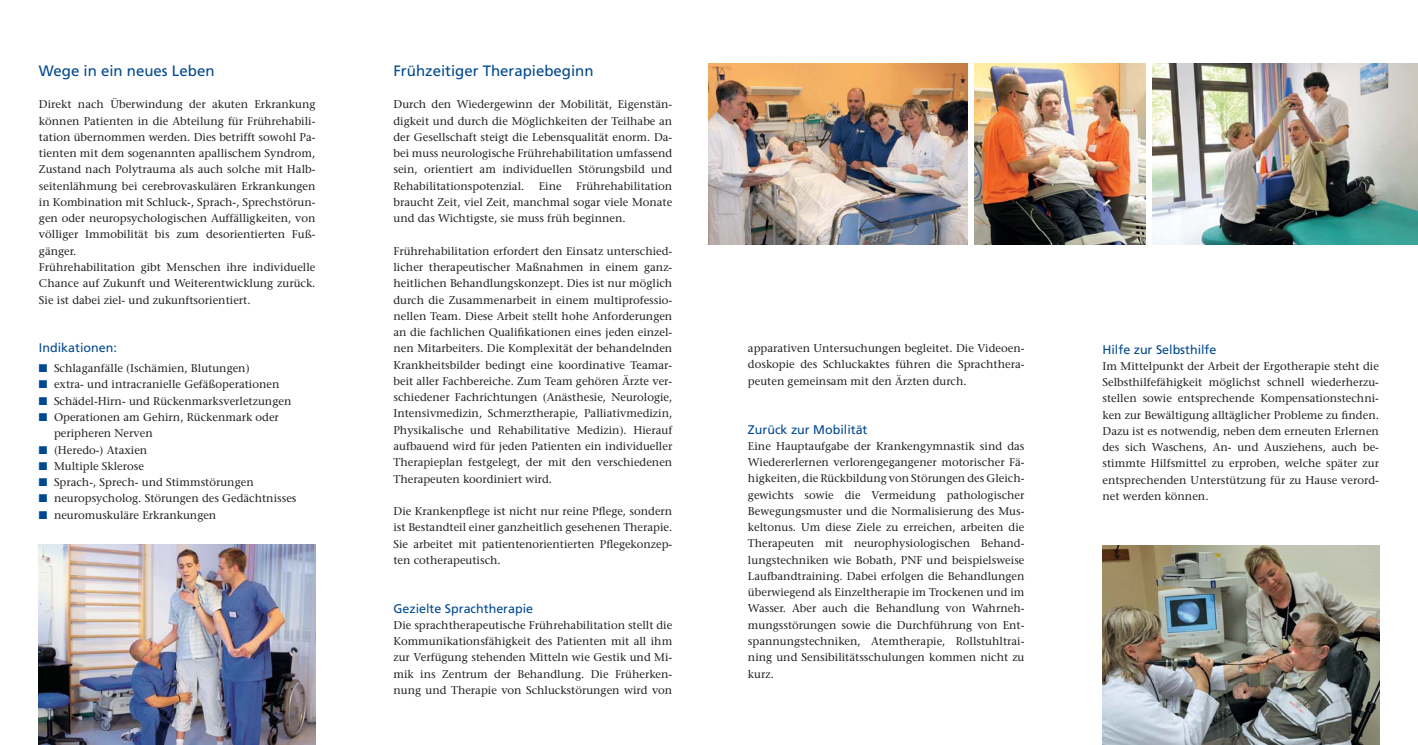
<style>
.page{position:relative;width:1418px;height:745px;background:#fff}
.page>*{position:absolute;margin:0;border:0;box-sizing:border-box;transform-origin:0 0}
.t1{font:15px "Frutiger";color:#004990}
.t2{font:12.5px "Frutiger";color:#004990}
.t3{font:11.25px/16.2px "Stone Serif";color:#231f20;text-align:justify}
.s1{color:#004990}
</style>
<div class="page">
<img style="left:39px;top:544px;width:276px;height:200px">
<img style="left:1102px;top:545px;width:276px;height:199px">
<img style="left:709px;top:64px;width:258px;height:180px">
<img style="left:974px;top:64px;width:170px;height:180px">
<img style="left:1152px;top:64px;width:265px;height:180px">
<h1 class="t1" style="left:39px;top:64px;width:177px">Wege in ein neues Leben</h1>
<p class="t3" style="left:39px;top:97px;width:278px;text-align:left">Direkt nach Überwindung der akuten Erkrankung können Patienten in die Abteilung für Frührehabili&shy;tation übernommen werden. Dies betrifft sowohl Pa&shy;tienten mit dem sogenannten apallischem Syndrom, Zustand nach Polytrauma als auch solche mit Halb&shy;seitenlähmung bei cerebrovaskulären Erkrankungen in Kombination mit Schluck-, Sprach-, Sprechstörun&shy;gen oder neuropsychologischen Auffälligkeiten, von völliger Immobilität bis zum desorientierten Fuß&shy;gänger.<br>Frührehabilitation gibt Menschen ihre individuelle Chance auf Zukunft und Weiterentwicklung zurück.<br>Sie ist dabei ziel- und zukunftsorientiert.</p>
<p class="t2" style="left:39px;top:343px;width:79px">Indikationen:</p>
<p class="t3" style="left:39px;top:361px;width:212px"><span class="s1">■</span> Schlaganfälle (Ischämien, Blutungen)</p>
<p class="t3" style="left:39px;top:377px;width:242px"><span class="s1">■</span> extra- und intracranielle Gefäßoperationen</p>
<p class="t3" style="left:39px;top:393px;width:254px"><span class="s1">■</span> Schädel-Hirn- und Rückenmarksverletzungen</p>
<p class="t3" style="left:54px;top:410px;width:226px;text-indent:-15px"><span class="s1">■</span> Operationen am Gehirn, Rückenmark oder peripheren Nerven</p>
<p class="t3" style="left:39px;top:442px;width:110px"><span class="s1">■</span> (Heredo-) Ataxien</p>
<p class="t3" style="left:39px;top:458px;width:106px"><span class="s1">■</span> Multiple Sklerose</p>
<p class="t3" style="left:39px;top:475px;width:216px"><span class="s1">■</span> Sprach-, Sprech- und Stimmstörungen</p>
<p class="t3" style="left:39px;top:491px;width:259px"><span class="s1">■</span> neuropsycholog. Störungen des Gedächtnisses</p>
<p class="t3" style="left:39px;top:507px;width:179px"><span class="s1">■</span> neuromuskuläre Erkrankungen</p>
<h1 class="t1" style="left:393px;top:64px;width:202px">Frühzeitiger Therapiebeginn</h1>
<p class="t3" style="left:393px;top:97px;width:280px">Durch den Wiedergewinn der Mobilität, Eigenstän&shy;digkeit und durch die Möglichkeiten der Teilhabe an der Gesellschaft steigt die Lebensqualität enorm. Da&shy;bei muss neurologische Frührehabilitation umfassend sein, orientiert am individuellen Störungsbild und Rehabilitationspotenzial.</p>
<p class="t3" style="left:393px;top:179px;width:280px;text-indent:183px">Frührehabilitation braucht Zeit, viel Zeit, manchmal sogar viele Monate und das Wichtigste, sie muss früh beginnen.</p>
<p class="t3" style="left:393px;top:244px;width:280px">Frührehabilitation erfordert den Einsatz unterschied&shy;licher therapeutischer Maßnahmen in einem ganz&shy;heitlichen Behandlungskonzept. Dies ist nur möglich durch die Zusammenarbeit in einem multiprofessio&shy;nellen Team. Diese Arbeit stellt hohe Anforderungen an die fachlichen Qualifikationen eines jeden einzel&shy;nen Mitarbeiters. Die Komplexität der behandelnden Krankheitsbilder bedingt eine koordinative Teamar&shy;beit aller Fachbereiche. Zum Team gehören Ärzte ver&shy;schiedener Fachrichtungen (Anästhesie, Neurologie, Intensivmedizin, Schmerztherapie, Palliativmedizin, Physikalische und Rehabilitative Medizin). Hierauf aufbauend wird für jeden Patienten ein individueller Therapieplan festgelegt, der mit den verschiedenen Therapeuten koordiniert wird.</p>
<p class="t3" style="left:393px;top:504px;width:280px">Die Krankenpflege ist nicht nur reine Pflege, sondern ist Bestandteil einer ganzheitlich gesehenen Therapie.<br>Sie arbeitet mit patientenorientierten Pflegekonzep&shy;ten cotherapeutisch.</p>
<p class="t2" style="left:393px;top:603px;width:141px">Gezielte Sprachtherapie</p>
<p class="t3" style="left:393px;top:617px;width:280px">Die sprachtherapeutische Frührehabilitation stellt die Kommunikationsfähigkeit des Patienten mit all ihm zur Verfügung stehenden Mitteln wie Gestik und Mi&shy;mik ins Zentrum der Behandlung. Die Früherken&shy;nung und Therapie von Schluckstörungen wird von</p>
<p class="t3" style="left:539px;top:179px;width:24px">Eine</p>
<p class="t3" style="left:748px;top:341px;width:278px">apparativen Untersuchungen begleitet. Die Videoen&shy;doskopie des Schluckaktes führen die Sprachthera&shy;peuten gemeinsam mit den Ärzten durch.</p>
<p class="t2" style="left:748px;top:424px;width:121px">Zurück zur Mobilität</p>
<p class="t3" style="left:748px;top:438px;width:278px">Eine Hauptaufgabe der Krankengymnastik sind das Wiedererlernen verlorengegangener motorischer Fä&shy;higkeiten, die Rückbildung von Störungen des Gleich&shy;gewichts sowie die Vermeidung pathologischer Bewegungsmuster und die Normalisierung des Mus&shy;keltonus. Um diese Ziele zu erreichen, arbeiten die Therapeuten mit neurophysiologischen Behand&shy;lungstechniken wie Bobath, PNF und beispielsweise Laufbandtraining. Dabei erfolgen die Behandlungen überwiegend als Einzeltherapie im Trockenen und im Wasser. Aber auch die Behandlung von Wahrneh&shy;mungsstörungen sowie die Durchführung von Ent&shy;spannungstechniken, Atemtherapie, Rollstuhltrai&shy;ning und Sensibilitätsschulungen kommen nicht zu kurz.</p>
<p class="t2" style="left:1102px;top:344px;width:115px">Hilfe zur Selbsthilfe</p>
<p class="t3" style="left:1102px;top:359px;width:278px">Im Mittelpunkt der Arbeit der Ergotherapie steht die Selbsthilfefähigkeit möglichst schnell wiederherzu&shy;stellen sowie entsprechende Kompensationstechni&shy;ken zur Bewältigung alltäglicher Probleme zu finden.<br>Dazu ist es notwendig, neben dem erneuten Erlernen des sich Waschens, An- und Ausziehens, auch be&shy;stimmte Hilfsmittel zu erproben, welche später zur entsprechenden Unterstützung für zu Hause verord&shy;net werden können.</p>
</div>
